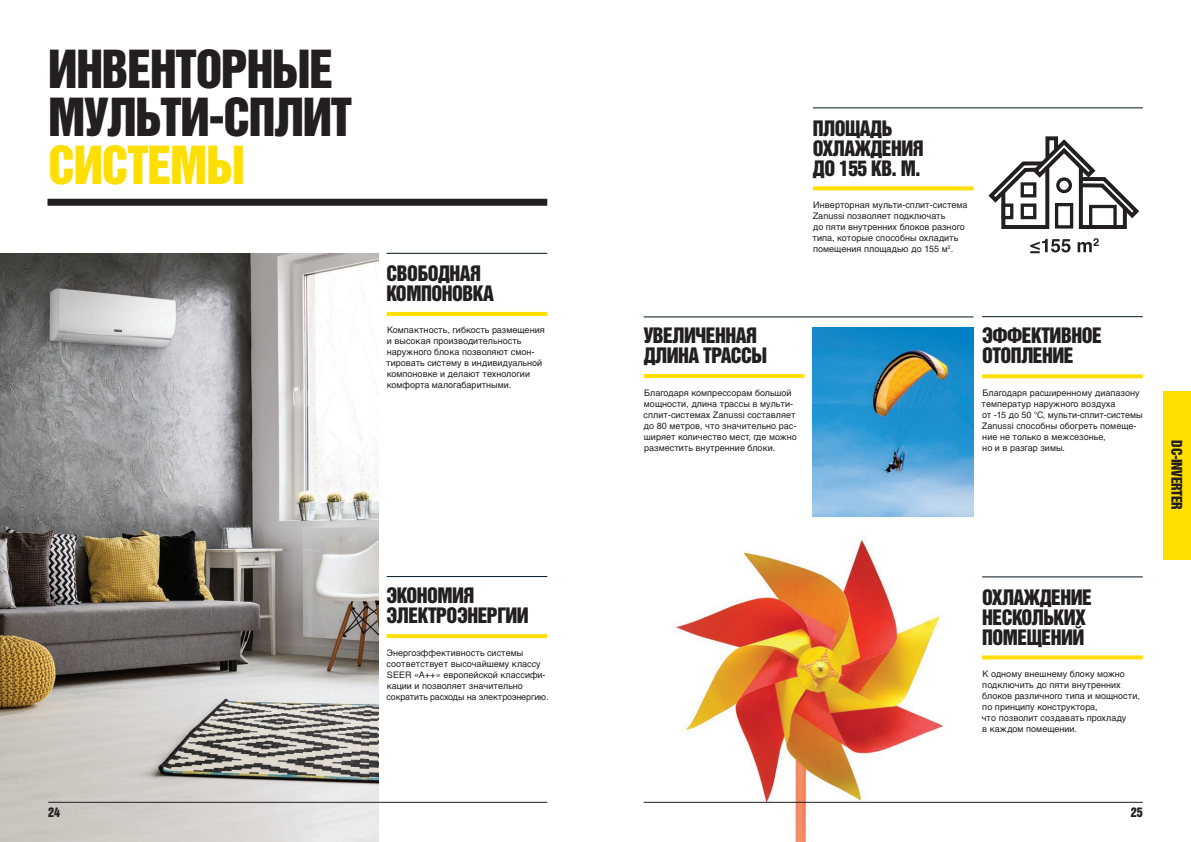
<style>
.page{position:relative;width:1191px;height:842px;background:#fff}
.page>*{position:absolute;margin:0;border:0;box-sizing:border-box;transform-origin:0 0}
.t1{font:48px/48px "Helvetica Inserat LTCYR";letter-spacing:-.025em;color:#231f20}
.t2{font:48px "Helvetica Inserat LTCYR";letter-spacing:-.025em;color:#ffdf01}
.t3{font:19.5px/20px "Helvetica Inserat LTCYR";letter-spacing:-.025em;color:#231f20}
.t4{font:13.5px "Helvetica Inserat LTCYR";color:#231f20}
.t5{font:12px "Helvetica Inserat LTCYR";color:#231f20}
.t6{font:9px/11px "Helvetica LTCYR";letter-spacing:.005em;color:#231f20}
</style>
<div class="page">
<img style="left:0;top:253px;width:378px;height:589px">
<hr style="left:48px;top:802px;width:499px;height:1px;background:#231f20">
<div style="left:47px;top:199px;width:500px;height:7px;background:#231f20"></div>
<svg style="left:386px;top:312px;width:161px;height:4px"></svg>
<svg style="left:386px;top:634px;width:161px;height:4px"></svg>
<hr style="left:386px;top:253px;width:161px;height:1px;background:#011622">
<hr style="left:386px;top:576px;width:161px;height:1px;background:#011622">
<img style="left:643px;top:539px;width:330px;height:303px">
<hr style="left:643px;top:802px;width:499px;height:1px;background:#231f20">
<div style="left:1163px;top:391px;width:28px;height:168px;background:#ffdf01"></div>
<svg style="left:982px;top:374px;width:160px;height:4px"></svg>
<svg style="left:982px;top:655px;width:160px;height:4px"></svg>
<svg style="left:813px;top:186px;width:160px;height:4px"></svg>
<hr style="left:643px;top:374px;width:161px;height:4px;background:#ffdf01">
<hr style="left:982px;top:316px;width:160px;height:1px;background:#011622">
<hr style="left:982px;top:577px;width:160px;height:1px;background:#011622">
<hr style="left:813px;top:108px;width:329px;height:1px;background:#011622">
<svg style="left:1030px;top:239px;width:40px;height:14px"></svg>
<svg style="left:1077px;top:238px;width:21px;height:14px"></svg>
<svg style="left:988px;top:136px;width:152px;height:93px"></svg>
<img style="left:813px;top:327px;width:160px;height:189px">
<hr style="left:643px;top:317px;width:330px;height:1px;background:#011622">
<h1 class="t1" style="left:48px;top:45px;width:305px">ИНВЕНТОРНЫЕ<br>МУЛЬТИ-СПЛИТ</h1>
<h1 class="t2" style="left:48px;top:136px;width:198px">СИСТЕМЫ</h1>
<h2 class="t3" style="left:386px;top:264px;width:109px">СВОБОДНАЯ<br>КОМПОНОВКА</h2>
<p class="t6" style="left:386px;top:325px;width:160px">Компактность, гибкость размещения и высокая производительность наружного блока позволяют смон&shy;тировать систему в индивидуальной компоновке и делают технологии комфорта малогабаритными.</p>
<h3 class="t5" style="left:48px;top:805px;width:13px">24</h3>
<h2 class="t3" style="left:386px;top:586px;width:144px">ЭКОНОМИЯ<br>ЭЛЕКТРОЭНЕРГИИ</h2>
<p class="t6" style="left:386px;top:647px;width:164px">Энергоэффективность системы соответствует высочайшему классу SEER «A++» европейской классифи&shy;кации и позволяет значительно сократить расходы на электроэнергию.</p>
<h2 class="t3" style="left:813px;top:118px;width:112px">ПЛОЩАДЬ<br>ОХЛАЖДЕНИЯ<br>ДО 155 КВ. М.</h2>
<p class="t6" style="left:812px;top:199px;width:157px">Инверторная мульти-сплит-система<br>Zanussi позволяет подключать<br>до пяти внутренних блоков разного типа, которые способны охладить помещения площадью до 155 м<sup>2</sup>.</p>
<h2 class="t3" style="left:643px;top:326px;width:125px">УВЕЛИЧЕННАЯ<br>ДЛИНА ТРАССЫ</h2>
<p class="t6" style="left:643px;top:387px;width:155px">Благодаря компрессорам большой мощности, длина трассы в мульти&shy;сплит-системах Zanussi составляет до 80 метров, что значительно рас&shy;ширяет количество мест, где можно разместить внутренние блоки.</p>
<h2 class="t3" style="left:982px;top:326px;width:121px">ЭФФЕКТИВНОЕ<br>ОТОПЛЕНИЕ</h2>
<p class="t6" style="left:981px;top:387px;width:162px">Благодаря расширенному диапазону температур наружного воздуха<br>от -15 до 50 °C, мульти-сплит-системы<br>Zanussi способны обогреть помеще&shy;ние не только в межсезонье,<br>но и в разгар зимы.</p>
<h3 class="t4" style="left:1185px;top:440px;width:71px;rotate:90deg">DC-INVERTER</h3>
<h2 class="t3" style="left:982px;top:587px;width:111px">ОХЛАЖДЕНИЕ<br>НЕСКОЛЬКИХ<br>ПОМЕЩЕНИЙ</h2>
<p class="t6" style="left:981px;top:668px;width:160px">К одному внешнему блоку можно подключить до пяти внутренних блоков различного типа и мощности, по принципу конструктора,<br>что позволит создавать прохладу<br>в каждом помещении.</p>
<h3 class="t5" style="left:1130px;top:805px;width:13px">25</h3>
</div>
